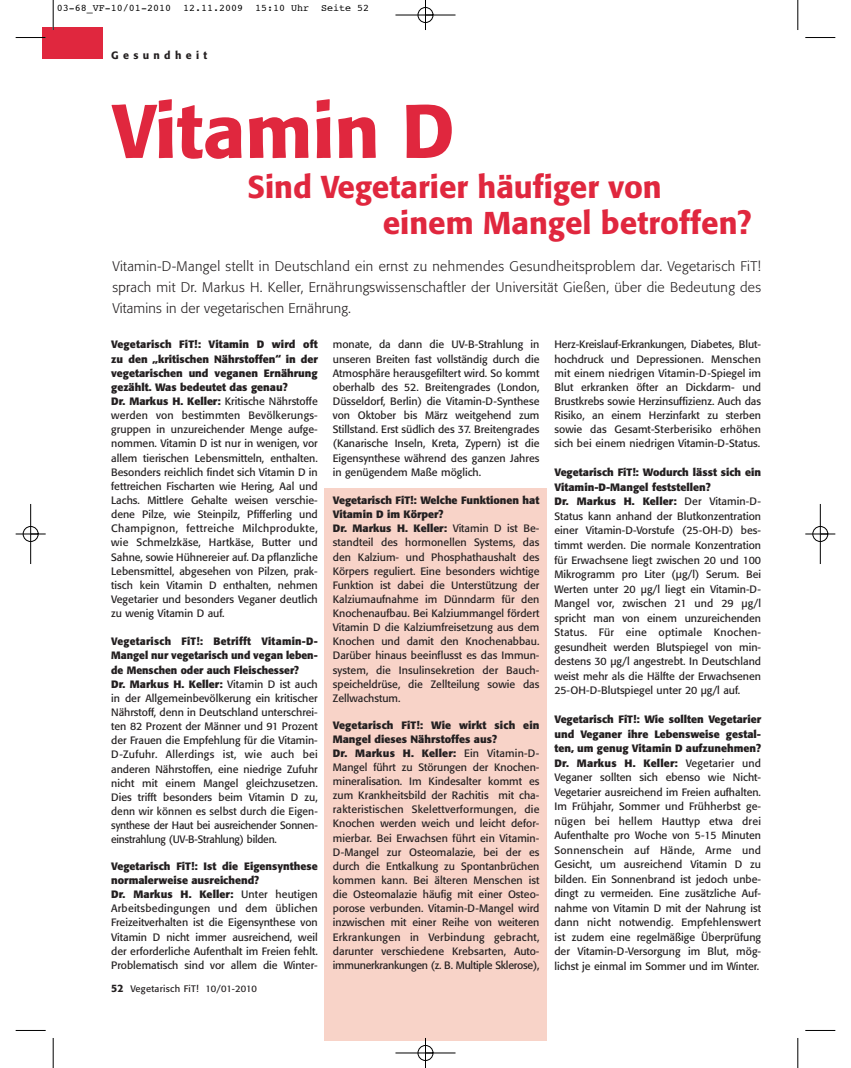
<style>
.page{position:relative;width:851px;height:1068px;background:#fff}
.page>*{position:absolute;margin:0;border:0;box-sizing:border-box;transform-origin:0 0}
.t1{font:500 75px "Formata";color:#e0273e}
.t2{font:500 31.25px/36.2px "Formata";color:#e0273e}
.t3{font:300 13.75px/21.2px "Formata";letter-spacing:.01em;color:#231f20;text-align:justify}
.t4{font:10.62px/14.1px "Formata";color:#231f20}
.t5{font:500 10.62px "Formata";letter-spacing:.41em;color:#231f20}
.t6{font:10px "Courier";color:#000}
.t7{font:9.38px "Formata";letter-spacing:.03em;color:#231f20}
.s1{font-weight:700}
.s2{font-weight:500;font-size:10.62px}
</style>
<div class="page">
<div style="left:324px;top:488px;width:223px;height:552px;background:#f8d3c8"></div>
<div style="left:43px;top:27px;width:60px;height:32px;background:#e0273e"></div>
<hr style="left:53px;top:0;width:1px;height:30px;background:#000">
<hr style="left:16px;top:37px;width:30px;height:1px;background:#000">
<hr style="left:797px;top:0;width:1px;height:30px;background:#000">
<hr style="left:805px;top:37px;width:30px;height:1px;background:#000">
<hr style="left:53px;top:1037px;width:1px;height:30px;background:#000">
<hr style="left:16px;top:1029px;width:30px;height:1px;background:#000">
<hr style="left:797px;top:1037px;width:1px;height:30px;background:#000">
<hr style="left:805px;top:1029px;width:30px;height:1px;background:#000">
<div style="left:417px;top:7px;width:16px;height:16px;border:1px solid #fff;border-radius:50%"></div>
<div style="left:417px;top:1044px;width:16px;height:16px;border:1px solid #fff;border-radius:50%"></div>
<div style="left:812px;top:526px;width:16px;height:15px;border:1px solid #fff;border-radius:50%"></div>
<hr style="left:395px;top:15px;width:60px;height:1px;background:#000">
<hr style="left:395px;top:1052px;width:60px;height:1px;background:#000">
<hr style="left:30px;top:504px;width:1px;height:60px;background:#000">
<hr style="left:820px;top:504px;width:1px;height:60px;background:#000">
<hr style="left:425px;top:0;width:1px;height:30px;background:#000">
<hr style="left:425px;top:1037px;width:1px;height:30px;background:#000">
<hr style="left:16px;top:533px;width:30px;height:1px;background:#000">
<hr style="left:805px;top:533px;width:30px;height:1px;background:#000">
<div style="left:418px;top:7px;width:15px;height:16px;border:1px solid #000;border-radius:50%"></div>
<div style="left:418px;top:1044px;width:15px;height:16px;border:1px solid #000;border-radius:50%"></div>
<div style="left:23px;top:526px;width:15px;height:15px;border:1px solid #000;border-radius:50%"></div>
<div style="left:812px;top:526px;width:15px;height:15px;border:1px solid #000;border-radius:50%"></div>
<p class="t6" style="left:57px;top:4px;width:314px">03-68_VF-10/01-2010 12.11.2009 15:10 Uhr Seite 52</p>
<p class="t5" style="left:111px;top:50px;width:98px">Gesundheit</p>
<h1 class="t1" style="left:112px;top:98px;width:344px">Vitamin D</h1>
<h2 class="t2" style="left:382px;top:171px;width:370px;text-indent:-135px">Sind Vegetarier häufiger von einem Mangel betroffen?</h2>
<p class="t3" style="left:112px;top:256px;width:650px">Vitamin-D-Mangel stellt in Deutschland ein ernst zu nehmendes Gesundheitsproblem dar. Vegetarisch FiT! sprach mit Dr. Markus H. Keller, Ernährungswissenschaftler der Universität Gießen, über die Bedeutung des Vitamins in der vegetarischen Ernährung.</p>
<p class="t4" style="left:111px;top:338px;width:208px"><span class="s1">Vegetarisch FiT!: Vitamin D wird oft zu den „kritischen Nährstoffen“ in der vegetarischen und veganen Ernährung gezählt. Was bedeutet das genau?<br>Dr. Markus H. Keller:</span> Kritische Nährstoffe werden von bestimmten Bevölkerungs - gruppen in unzureichender Menge aufge - nommen. Vitamin D ist nur in wenigen, vor allem tierischen Lebensmitteln, enthalten.<br>Besonders reichlich findet sich Vitamin D in fettreichen Fischarten wie Hering, Aal und Lachs. Mittlere Gehalte weisen verschie - dene Pilze, wie Steinpilz, Pfifferling und Champignon, fettreiche Milchprodukte, wie Schmelzkäse, Hartkäse, Butter und Sahne, sowie Hühnereier auf. Da pflanzliche Lebensmittel, abgesehen von Pilzen, prak&shy;tisch kein Vitamin D enthalten, nehmen Vege tarier und besonders Veganer deutlich zu wenig Vitamin D auf.</p>
<p class="t4" style="left:111px;top:635px;width:208px"><span class="s1">Vegetarisch FiT!: Betrifft Vitamin-D-Mang el nur vegetarisch und vegan leben&shy;de Menschen oder auch Fleischesser?<br>Dr. Markus H. Keller:</span> Vitamin D ist auch in der Allgemeinbevölkerung ein kritischer Nährstoff, denn in Deutschland unterschrei - ten 82 Prozent der Männer und 91 Prozent der Frauen die Empfehlung für die Vitamin-D-Zufuhr. Allerdings ist, wie auch bei anderen Nährstoffen, eine niedrige Zufuhr nicht mit einem Mangel gleichzusetzen.<br>Dies trifft besonders beim Vitamin D zu, denn wir können es selbst durch die Eigen - synthese der Haut bei ausreichender Sonnen - einstrahlung (UV-B-Strahlung) bilden.</p>
<p class="t4" style="left:111px;top:859px;width:208px"><span class="s1">Vegetarisch FiT!: Ist die Eigensynthese normalerweise ausreichend?<br>Dr. Markus H. Keller:</span> Unter heutigen Arbeitsbedingungen und dem üblichen Freizeitverhalten ist die Eigensynthese von Vitamin D nicht immer ausreichend, weil der erforderliche Aufenthalt im Freien fehlt.<br>Problematisch sind vor allem die Winter -</p>
<p class="t7" style="left:111px;top:984px;width:147px"><span class="s2">52</span> Vegetarisch FiT! 10/01-2010</p>
<p class="t4" style="left:333px;top:338px;width:208px;text-align:justify">monate, da dann die UV-B-Strahlung in unseren Breiten fast vollständig durch die Atmosphäre herausgefiltert wird. So kommt oberhalb des 52. Breitengrades (London, Düsseldorf, Berlin) die Vitamin-D-Synthese von Oktober bis März weitgehend zum Stillstand. Erst südlich des 37. Breitengrades (Kanarische Inseln, Kreta, Zypern) ist die Eigensynthese während des ganzen Jahres in genügendem Maße möglich.</p>
<p class="t4" style="left:333px;top:494px;width:208px"><span class="s1">Vegetarisch FiT!: Welche Funktionen hat Vitamin D im Körper?<br>Dr. Markus H. Keller:</span> Vitamin D ist Be - standteil des hormonellen Systems, das den Kalzium- und Phosphathaushalt des Körpers reguliert. Eine besonders wichtige Funktion ist dabei die Unterstützung der Kalziumaufnahme im Dünndarm für den Knochenaufbau. Bei Kalziummangel fördert Vitamin D die Kalziumfreisetzung aus dem Knochen und damit den Knochenabbau.<br>Darüber hinaus beeinflusst es das Immun - system, die Insulinsekretion der Bauch - speichel drüse, die Zellteilung sowie das Zellwachstum.</p>
<p class="t4" style="left:333px;top:718px;width:208px"><span class="s1">Vegetarisch FiT!: Wie wirkt sich ein Mangel dieses Nährstoffes aus?<br>Dr. Markus H. Keller:</span> Ein Vitamin-D-Mangel führt zu Störungen der Knoche n - mineralisation. Im Kindesalter kommt es zum Krankheitsbild der Rachitis mit cha - rakteristischen Skelettverformungen, die Knochen werden weich und leicht defor - mierbar. Bei Erwachsen führt ein Vitamin-D-Mangel zur Osteomalazie, bei der es durch die Entkalkung zu Spontanbrüchen kommen kann. Bei älteren Menschen ist die Osteomalazie häufig mit einer Osteo - porose verbunden. Vitamin-D-Mangel wird inzwi schen mit einer Reihe von weiteren Erkrankungen in Verbindung gebracht, darunter verschiedene Krebsarten, Auto - immun erkrank ungen (z. B. Multiple Sklerose),</p>
<p class="t4" style="left:554px;top:338px;width:208px;text-align:justify">Herz-Kreislauf-Erkrankungen, Diabetes, Blut - hochdruck und Depressionen. Menschen mit einem niedrigen Vitamin-D-Spiegel im Blut erkranken öfter an Dickdarm- und Brustkrebs sowie Herz insuffizienz. Auch das Risiko, an einem Herz infarkt zu sterben sowie das Gesamt-Sterberisiko erhöhen sich bei einem nie drigen Vitamin-D-Status.</p>
<p class="t4" style="left:554px;top:466px;width:208px;line-height:14.5px"><span class="s1">Vegetarisch FiT!: Wodurch lässt sich ein Vitamin-D-Mangel feststellen?<br>Dr. Markus H. Keller:</span> Der Vitamin-D-Status kann anhand der Blutkonzentration einer Vitamin-D-Vorstufe (25-OH-D) bes&shy;timmt werden. Die normale Konzentration für Erwachsene liegt zwischen 20 und 100<br>Mikrogramm pro Liter (µg/l) Serum. Bei Werten unter 20 µg/l liegt ein Vitamin-D-Mangel vor, zwischen 21 und 29 µg/l spricht man von einem unzureichenden Status. Für eine optimale Knochen - gesundheit werden Blutspiegel von min&shy;destens 30 µg/l angestrebt. In Deutschland weist mehr als die Hälfte der Erwachsenen 25-OH-D-Blutspiegel unter 20 µg/l auf.</p>
<p class="t4" style="left:554px;top:712px;width:208px;line-height:14.5px;text-align:justify"><span class="s1">Vegetarisch FiT!: Wie sollten Vegetarier und Veganer ihre Lebensweise gestal&shy;ten, um genug Vitamin D aufzunehmen?<br>Dr. Markus H. Keller:</span> Vegetarier und Veganer sollten sich ebenso wie Nicht-Vegetarier ausreichend im Freien aufhalten.<br>Im Frühjahr, Sommer und Frühherbst ge - nügen bei hellem Hauttyp etwa drei Aufenthalte pro Woche von 5-15 Minuten Sonnenschein auf Hände, Arme und Gesicht, um ausreichend Vitamin D zu bilden. Ein Sonnenbrand ist jedoch unbe - dingt zu vermeiden. Eine zusätzliche Auf - nahme von Vitamin D mit der Nahrung ist dann nicht notwendig. Empfehlenswert ist zudem eine regelmäßige Überprüfung der Vitamin-D-Versorgung im Blut, mög - lichst je einmal im Sommer und im Winter.</p>
</div>
